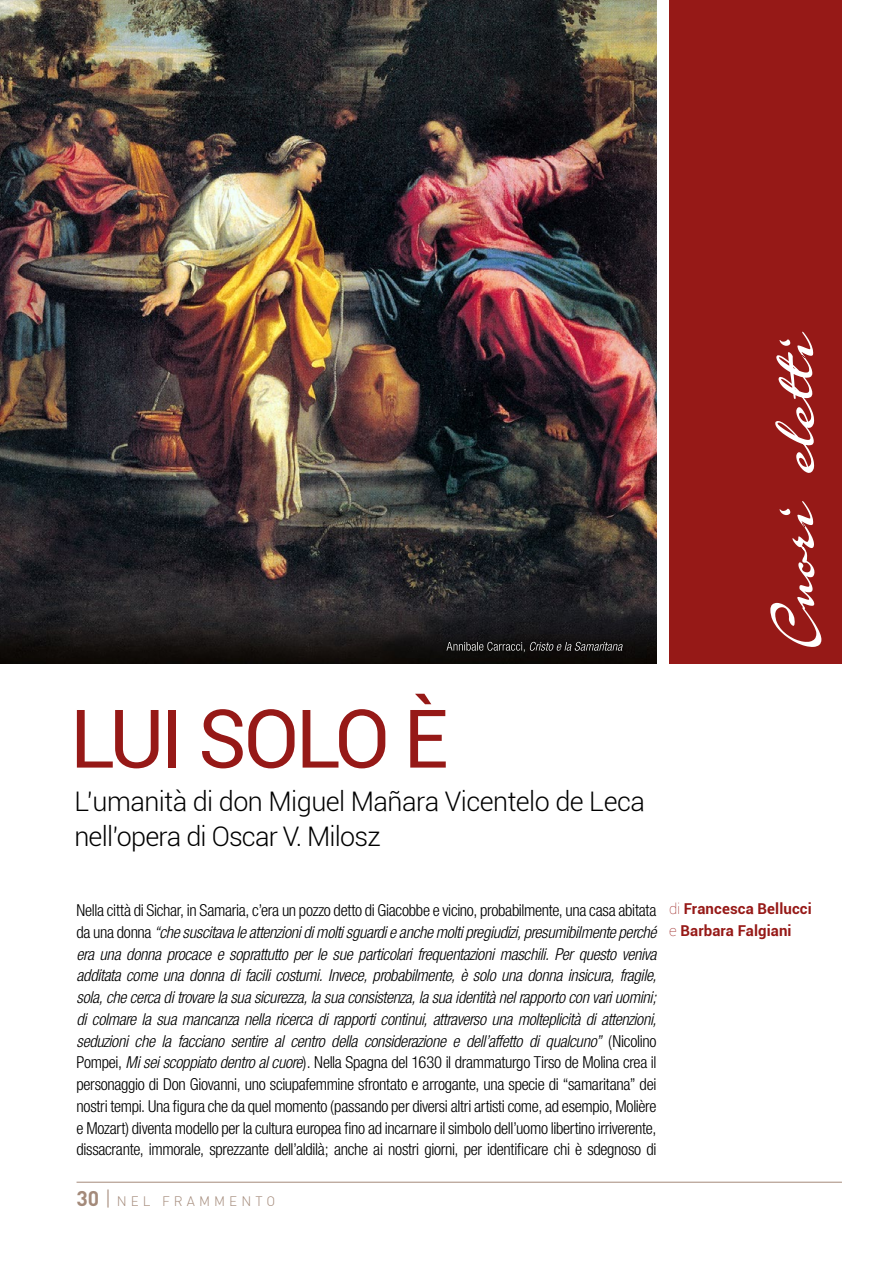
<style>
.page{position:relative;width:893px;height:1263px;background:#fff}
.page>*{position:absolute;margin:0;border:0;box-sizing:border-box;transform-origin:0 0}
.t1{font:81px "Roboto";letter-spacing:-.04em;color:#961917}
.t2{font:300 27px/34.5px "Roboto";letter-spacing:-.02em;color:#000}
.t3{font:italic 300 condensed 16.5px/21.8px "Helvetica Neue";letter-spacing:-.02em;color:#000;text-align:justify}
.t4{font:700 15px/21.8px "Roboto";letter-spacing:.01em;color:#961917}
.t5{font:300 13.5px "DIN";letter-spacing:.3em;color:#a48a7a}
.s1{font-style:normal}
.s2{font-weight:100}
.s3{font-weight:700;font-size:21px}
.s4{font-size:21px}
</style>
<div class="page">
<hr style="left:77px;top:1182px;width:765px;height:1px;background:#a48a7a">
<div style="left:669px;top:0;width:173px;height:663px;background:#961917"></div>
<img style="left:0;top:0;width:656px;height:663px">
<svg style="left:770px;top:331px;width:51px;height:316px"></svg>
<div style="left:443px;top:638px;width:183px;height:18px;background:#0e0d0c"></div>
<svg style="left:446px;top:642px;width:177px;height:10px"></svg>
<h1 class="t1" style="left:70px;top:692px;width:380px">LUI SOLO È</h1>
<h2 class="t2" style="left:74px;top:784px;width:572px">L’umanità di don Miguel Mañara Vicentelo de Leca nell’opera di Oscar V. Milosz</h2>
<p class="t3" style="left:77px;top:899px;width:582px"><span class="s1">Nella città di Sichar, in Samaria, c’era un pozzo detto di Giacobbe e vicino, probabilmente, una casa abitata da una donna</span> “che suscitava le attenzioni di molti sguardi e anche molti pregiudizi, presumibilmente perché era una donna procace e soprattutto per le sue particolari frequentazioni maschili. Per questo veniva additata come una donna di facili costumi. Invece, probabilmente, è solo una donna insicura, fragile, sola, che cerca di trovare la sua sicurezza, la sua consistenza, la sua identità nel rapporto con vari uomini; di colmare la sua mancanza nella ricerca di rapporti continui, attraverso una molteplicità di attenzioni, seduzioni che la facciano sentire al centro della considerazione e dell’affetto di qualcuno” <span class="s1">(Nicolino Pompei,</span> Mi sei scoppiato dentro al cuore<span class="s1">). Nella Spagna del 1630 il drammaturgo Tirso de Molina crea il personaggio di Don Giovanni, uno sciupafemmine sfrontato e arrogante, una specie di “samaritana” dei nostri tempi. Una figura che da quel momento (passando per diversi altri artisti come, ad esempio, Molière e Mozart) diventa modello per la cultura europea fino ad incarnare il simbolo dell’uomo libertino irriverente, dissacrante, immorale, sprezzante dell’aldilà; anche ai nostri giorni, per identificare chi è sdegnoso di</span></p>
<p class="t4" style="left:669px;top:898px;width:144px"><span class="s2">di</span> Francesca Bellucci <span class="s2">e</span> Barbara Falgiani</p>
<p class="t5" style="left:77px;top:1193px;width:200px"><span class="s3">30</span> <span class="s4">|</span> NEL FRAMMENTO</p>
</div>
